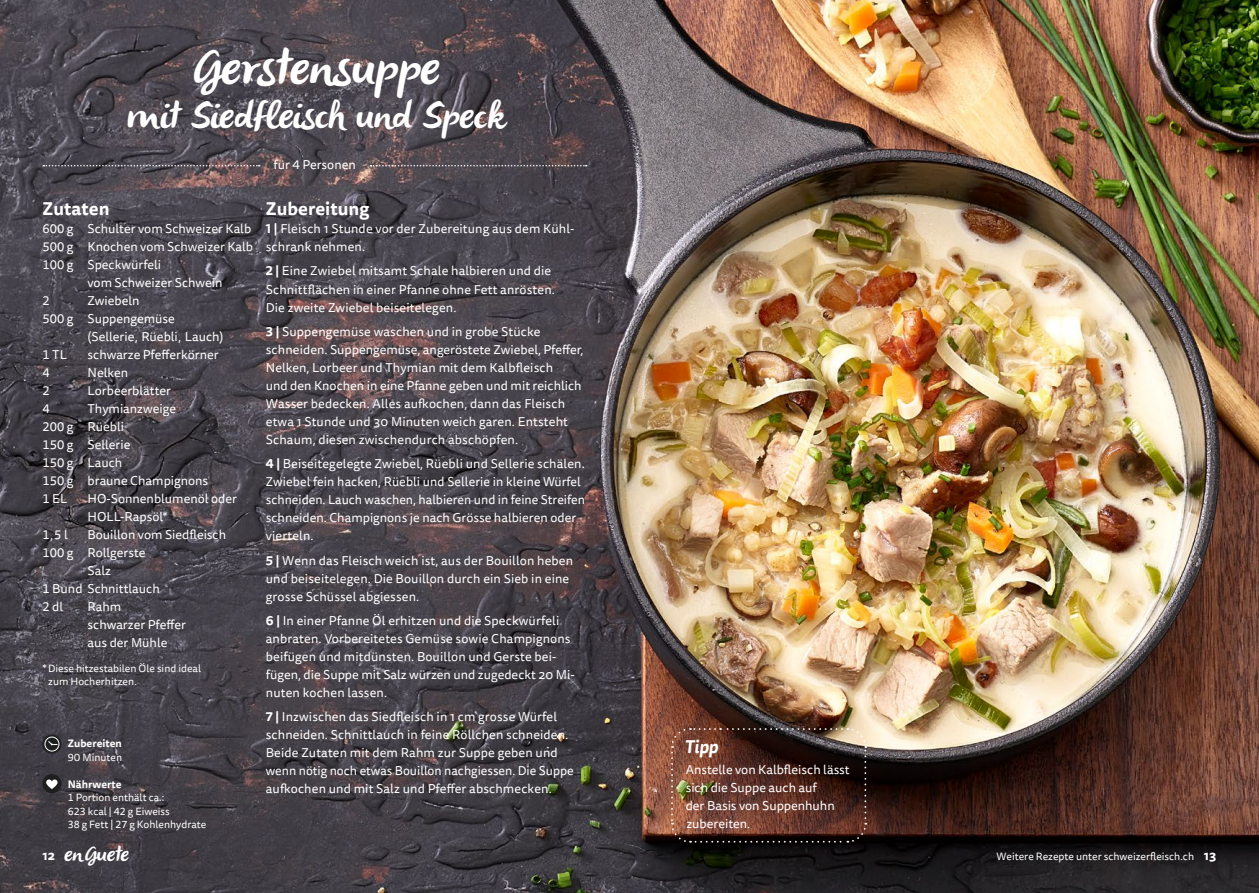
<style>
.page{position:relative;width:1259px;height:893px;background:#fff}
.page>*{position:absolute;margin:0;border:0;box-sizing:border-box;transform-origin:0 0}
.t1{font:italic 49.5px "Olivier";color:#fff}
.t2{font:italic 37.5px "Olivier";color:#fff}
.t3{font:italic 21px "Olivier";color:#fff}
.t4{font:700 18px "Tisa Sans OT";color:#fff}
.t5{font:italic 700 18px "Tisa Sans OT";color:#fff}
.t6{font:12.75px/18px "Tisa Sans OT";letter-spacing:.01em;color:#fff}
.t7{font:10.5px/13.5px "Tisa Sans OT";color:#fff}
.t8{font:700 10.5px "Tisa Sans OT";color:#fff}
.s1{font-weight:700}
.s2{font-family:"Tisa Sans OT";font-weight:700;font-style:normal;font-size:12.75px}
.s3{font-weight:700;font-size:12.75px}
</style>
<div class="page">
<img style="left:0;top:0;width:1259px;height:893px">
<svg style="left:42px;top:734px;width:19px;height:20px"></svg>
<div style="left:45px;top:737px;width:14px;height:14px;border:1px solid #fff;border-radius:50%"></div>
<svg style="left:48px;top:741px;width:10px;height:4px"></svg>
<div style="left:42px;top:774px;width:19px;height:19px;background:#1e1f1f;border-radius:50%"></div>
<svg style="left:46px;top:779px;width:12px;height:10px"></svg>
<svg style="left:43px;top:165px;width:217px;height:1px"></svg>
<svg style="left:370px;top:165px;width:217px;height:1px"></svg>
<img style="left:670px;top:727px;width:197px;height:116px">
<h1 class="t1" style="left:191px;top:40px;width:260px">Gerstensuppe</h1>
<h2 class="t2" style="left:126px;top:94px;width:379px">mitSiedfleisch und Speck</h2>
<p class="t6" style="left:274px;top:156px;width:84px">für 4 Personen</p>
<h3 class="t4" style="left:266px;top:197px;width:105px">Zubereitung</h3>
<p class="t6" style="left:266px;top:220px;width:310px"><span class="s1">1 |</span> Fleisch 1 Stunde vor der Zubereitung aus dem Kühl&shy;schrank nehmen.</p>
<p class="t6" style="left:266px;top:263px;width:291px"><span class="s1">2 |</span> Eine Zwiebel mitsamt Schale halbieren und die<br>Schnittflächen in einer Pfanne ohne Fett anrösten.<br>Die zweite Zwiebel beiseitelegen.</p>
<p class="t6" style="left:266px;top:323px;width:319px"><span class="s1">3 |</span> Suppengemüse waschen und in grobe Stücke schneiden. Suppengemüse, angeröstete Zwiebel, Pfeffer, Nelken, Lorbeer und Thymian mit dem Kalbfleisch<br>und den Knochen in eine Pfanne geben und mit reichlich Wasser bedecken. Alles aufkochen, dann das Fleisch etwa 1 Stunde und 30 Minuten weich garen. Entsteht Schaum, diesen zwischendurch abschöpfen.</p>
<p class="t6" style="left:266px;top:456px;width:321px"><span class="s1">4 |</span> Beiseitegelegte Zwiebel, Rüebli und Sellerie schälen.<br>Zwiebel fein hacken, Rüebli und Sellerie in kleine Würfel schneiden. Lauch waschen, halbieren und in feine Streifen schneiden. Champignons je nach Grösse halbieren oder vierteln.</p>
<p class="t6" style="left:266px;top:552px;width:309px"><span class="s1">5 |</span> Wenn das Fleisch weich ist, aus der Bouillon heben und beiseitelegen. Die Bouillon durch ein Sieb in eine grosse Schüssel abgiessen.</p>
<p class="t6" style="left:266px;top:612px;width:310px"><span class="s1">6 |</span> In einer Pfanne Öl erhitzen und die Speckwürfeli anbraten. Vorbereitetes Gemüse sowie Champignons beifügen und mitdünsten. Bouillon und Gerste bei&shy;fügen, die Suppe mit Salz würzen und zugedeckt 20 Mi&shy;nuten kochen lassen.</p>
<p class="t6" style="left:266px;top:709px;width:309px"><span class="s1">7 |</span> Inzwischen das Siedfleisch in 1 cm grosse Würfel schneiden. Schnittlauch in feine Röllchen schneiden.<br>Beide Zutaten mit dem Rahm zur Suppe geben und wenn nötig noch etwas Bouillon nachgiessen. Die Suppe aufkochen und mit Salz und Pfeffer abschmecken.</p>
<h3 class="t4" style="left:43px;top:197px;width:68px">Zutaten</h3>
<p class="t6" style="left:43px;top:220px;width:210px">600 g Schulter vom Schweizer Kalb</p>
<p class="t6" style="left:43px;top:238px;width:212px">500 g Knochen vom Schweizer Kalb</p>
<p class="t6" style="left:43px;top:256px;width:120px">100 g Speckwürfeli</p>
<p class="t6" style="left:88px;top:274px;width:136px">vom Schweizer Schwein</p>
<p class="t6" style="left:43px;top:292px;width:9px">2</p>
<p class="t6" style="left:88px;top:292px;width:54px">Zwiebeln</p>
<p class="t6" style="left:43px;top:310px;width:134px">500 g Suppengemüse</p>
<p class="t6" style="left:88px;top:328px;width:138px">(Sellerie, Rüebli, Lauch)</p>
<p class="t6" style="left:43px;top:346px;width:26px">1 TL</p>
<p class="t6" style="left:88px;top:346px;width:133px">schwarze Pfefferkörner</p>
<p class="t6" style="left:43px;top:364px;width:9px">4</p>
<p class="t6" style="left:88px;top:364px;width:42px">Nelken</p>
<p class="t6" style="left:43px;top:382px;width:9px">2</p>
<p class="t6" style="left:88px;top:382px;width:85px">Lorbeerblätter</p>
<p class="t6" style="left:43px;top:400px;width:9px">4</p>
<p class="t6" style="left:43px;top:400px;width:167px;text-indent:45px">Thymianzweige<br>200 g Rüebli<br>150 g Sellerie<br>150 g Lauch<br>150 g braune Champignons<br>1 EL</p>
<p class="t6" style="left:88px;top:490px;width:151px">HO-Sonnenblumenöl oder<br>HOLL-Rapsöl*</p>
<p class="t6" style="left:43px;top:526px;width:27px">1,5 l</p>
<p class="t6" style="left:88px;top:526px;width:140px">Bouillon vom Siedfleisch</p>
<p class="t6" style="left:43px;top:544px;width:105px">100 g Rollgerste</p>
<p class="t6" style="left:88px;top:562px;width:25px">Salz</p>
<p class="t6" style="left:43px;top:581px;width:119px">1 Bund Schnittlauch</p>
<p class="t6" style="left:43px;top:599px;width:22px">2 dl</p>
<p class="t6" style="left:88px;top:599px;width:100px">Rahm<br>schwarzer Pfeffer aus der Mühle</p>
<p class="t7" style="left:48px;top:662px;width:154px;text-indent:-6px">* Diese hitzestabilen Öle sind ideal zum Hocherhitzen.</p>
<p class="t8" style="left:68px;top:737px;width:56px">Zubereiten</p>
<p class="t7" style="left:68px;top:751px;width:56px">90 Minuten</p>
<p class="t8" style="left:68px;top:777px;width:55px">Nährwerte</p>
<p class="t7" style="left:68px;top:791px;width:140px">1 Portion enthält ca.:<br>623 kcal | 42 g Eiweiss<br>38 g Fett | 27 g Kohlenhydrate</p>
<h3 class="t3" style="left:43px;top:842px;width:92px"><span class="s2">1 2</span> en Guete</h3>
<p class="t7" style="left:996px;top:850px;width:221px">Weitere Rezepte unter schweizerfleisch.ch <span class="s3">13</span></p>
<h3 class="t5" style="left:684px;top:735px;width:35px">Tipp</h3>
<p class="t6" style="left:685px;top:761px;width:166px">Anstelle von Kalbfleisch lässt sich die Suppe auch auf<br>der Basis von Suppenhuhn zubereiten.</p>
</div>
